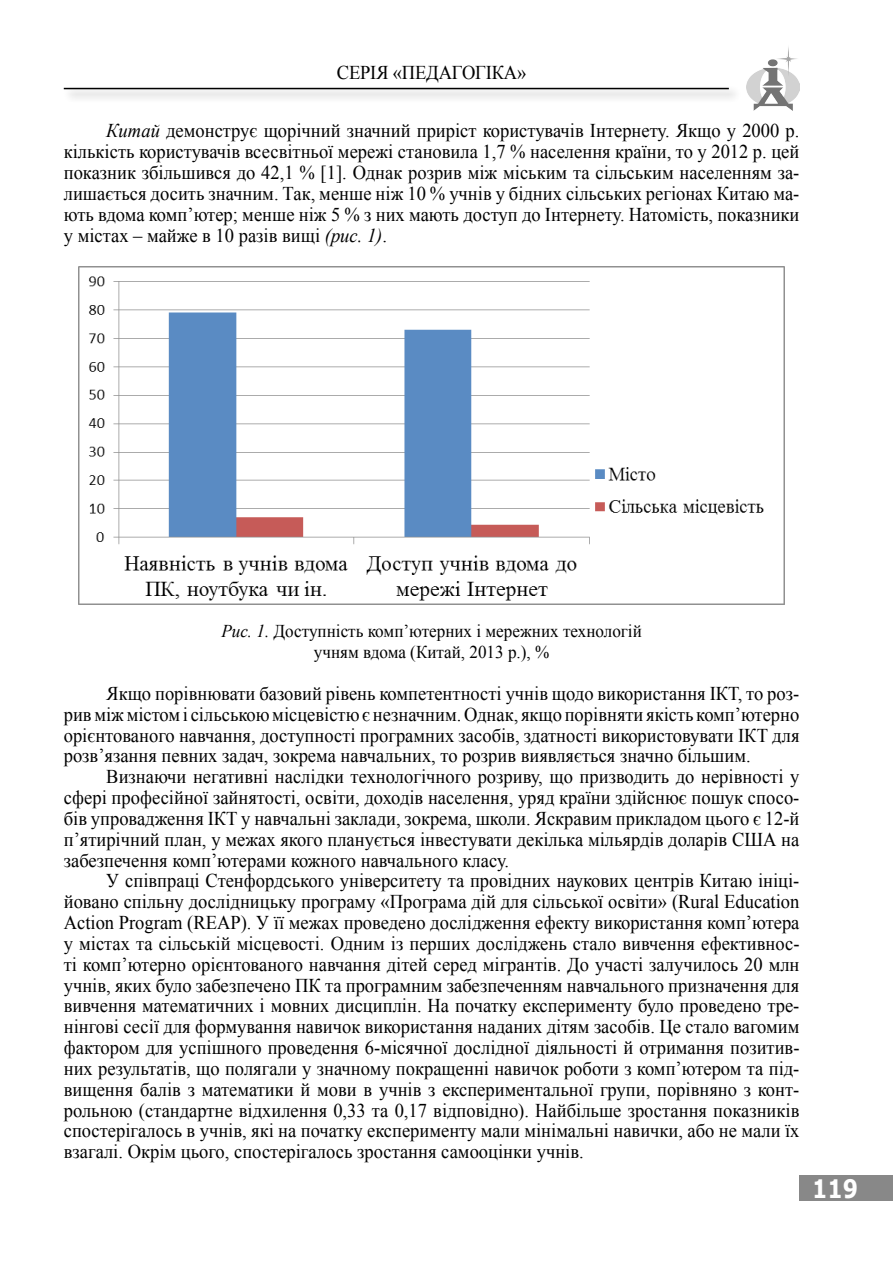
<style>
.page{position:relative;width:893px;height:1263px;background:#fff}
.page>*{position:absolute;margin:0;border:0;box-sizing:border-box;transform-origin:0 0}
.t1{font:700 25.5px "Verdana";color:#fff;scale:.85 1}
.t2{font:19.5px/20.9px "Times New Roman";color:#000;text-align:justify;scale:.95 1}
.t3{font:18px/20.9px "Times New Roman";color:#000;text-align:center;scale:.95 1}
.s1{font-style:italic}
</style>
<div class="page">
<div style="left:799px;top:1175px;width:94px;height:26px;background:#888"></div>
<div style="left:63px;top:86px;width:679px;height:17px;background:#000;opacity:.5"></div>
<hr style="left:64px;top:88px;width:665px;height:1px;background:#000">
<img style="left:747px;top:47px;width:52px;height:64px">
<img style="left:79px;top:266px;width:705px;height:339px">
<p class="t2" style="left:337px;top:62px;width:201px">СЕРІЯ «ПЕДАГОГІКА»</p>
<p class="t2" style="left:64px;top:120px;width:776px;text-indent:43px"><span class="s1">Китай</span> демонструє щорічний значний приріст користувачів Інтернету. Якщо у 2000 р. кількість користувачів всесвітньої мережі становила 1,7 % населення країни, то у 2012 р. цей показник збільшився до 42,1 % [1]. Однак розрив між міським та сільським населенням за&shy;лишається досить значним. Так, менше ніж 10 % учнів у бідних сільських регіонах Китаю ма&shy;ють вдома комп’ютер; менше ніж 5 % з них мають доступ до Інтернету. Натомість, показники у містах – майже в 10 разів вищі <span class="s1">(рис. 1)</span>.</p>
<p class="t3" style="left:221px;top:621px;width:444px"><span class="s1">Рис. 1.</span> Доступність комп’ютерних і мережних технологій учням вдома (Китай, 2013 р.), %</p>
<p class="t2" style="left:64px;top:683px;width:776px;text-indent:43px">Якщо порівнювати базовий рівень компетентності учнів щодо використання ІКТ, то роз&shy;рив між містом і сільською місцевістю є незначним. Однак, якщо порівняти якість комп’ютерно орієнтованого навчання, доступності програмних засобів, здатності використовувати ІКТ для розв’язання певних задач, зокрема навчальних, то розрив виявляється значно більшим.</p>
<p class="t2" style="left:64px;top:766px;width:776px;text-indent:43px">Визнаючи негативні наслідки технологічного розриву, що призводить до нерівності у сфері професійної зайнятості, освіти, доходів населення, уряд країни здійснює пошук спосо&shy;бів упровадження ІКТ у навчальні заклади, зокрема, школи. Яскравим прикладом цього є 12-й п’ятирічний план, у межах якого планується інвестувати декілька мільярдів доларів США на забезпечення комп’ютерами кожного навчального класу.</p>
<p class="t2" style="left:64px;top:870px;width:776px;text-indent:43px">У співпраці Стенфордського університету та провідних наукових центрів Китаю ініці&shy;йовано спільну дослідницьку програму «Програма дій для сільської освіти» (Rural Education Action Program (REAP). У її межах проведено дослідження ефекту використання комп’ютера у містах та сільській місцевості. Одним із перших досліджень стало вивчення ефективнос&shy;ті комп’ютерно орієнтованого навчання дітей серед мігрантів. До участі залучилось 20 млн учнів, яких було забезпечено ПК та програмним забезпеченням навчального призначення для вивчення математичних і мовних дисциплін. На початку експерименту було проведено тре&shy;нінгові сесії для формування навичок використання наданих дітям засобів. Це стало вагомим фактором для успішного проведення 6-місячної дослідної діяльності й отримання позитив&shy;них результатів, що полягали у значному покращенні навичок роботи з комп’ютером та під&shy;вищення балів з математики й мови в учнів з експериментальної групи, порівняно з конт&shy;рольною (стандартне відхилення 0,33 та 0,17 відповідно). Найбільше зростання показників спостерігалось в учнів, які на початку експерименту мали мінімальні навички, або не мали їх взагалі. Окрім цього, спостерігалось зростання самооцінки учнів.</p>
<h1 class="t1" style="left:812px;top:1172px;width:56px">119</h1>
</div>
